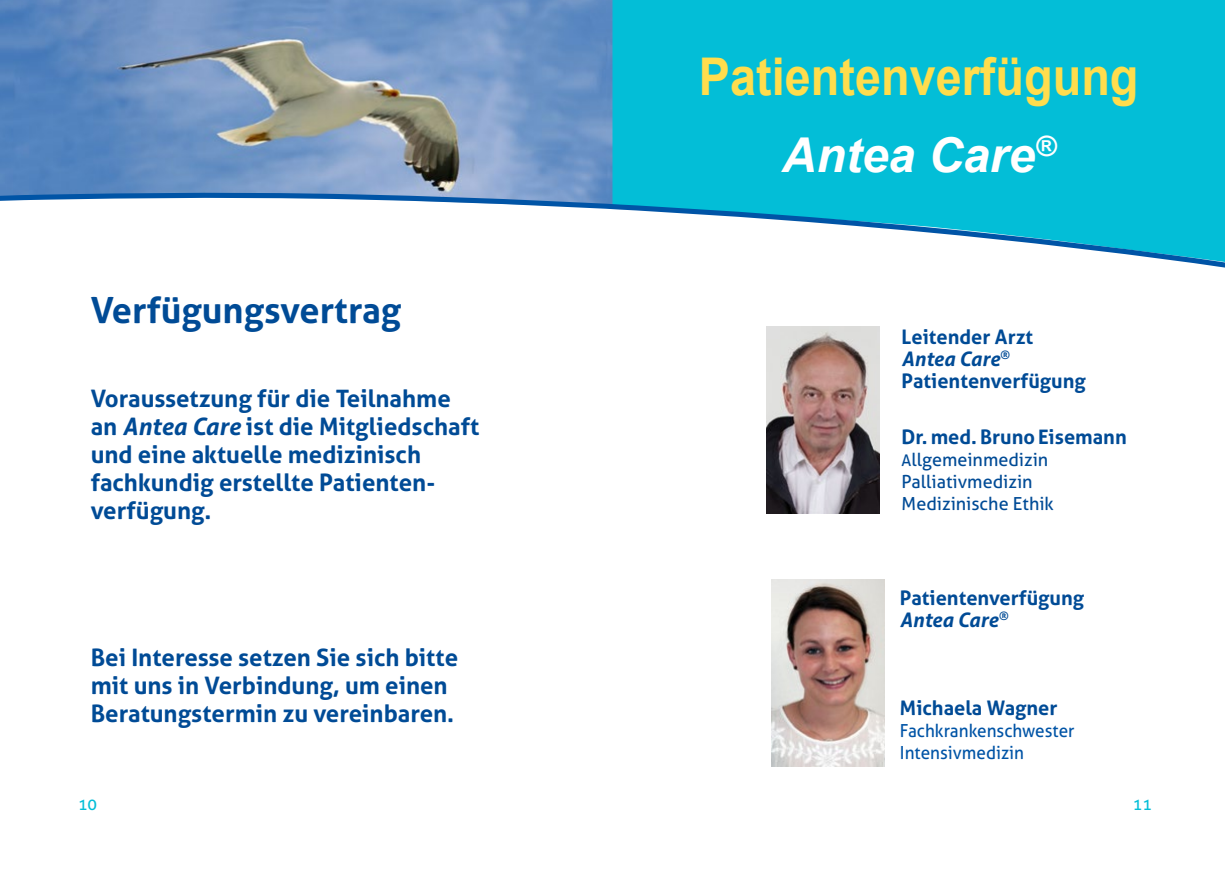
<style>
.page{position:relative;width:1225px;height:874px;background:#fff}
.page>*{position:absolute;margin:0;border:0;box-sizing:border-box;transform-origin:0 0}
.t1{font:700 52px "Arial";color:#ffdd4d;scale:.9 1}
.t2{font:italic 700 48px "Arial";color:#fff}
.t3{font:700 36px "Aller";color:#004b96}
.t4{font:700 24px/28px "Aller";color:#004b96}
.t5{font:700 20px/22px "Aller";color:#004b96}
.t6{font:18px/22px "Aller";color:#004b96}
.t7{font:18px/22px "Aller";color:#0054a6;scale:.95 1}
.t8{font:16px "Aller";color:#03bed7}
.s1{font-style:italic}
.s2{font-size:16px}
</style>
<div class="page">
<img style="left:0;top:0;width:612px;height:191px">
<div style="left:612px;top:0;width:613px;height:191px;background:#03bed7"></div>
<svg style="left:0;top:191px;width:1225px;height:77px"></svg>
<img style="left:766px;top:326px;width:114px;height:187px">
<img style="left:771px;top:579px;width:113px;height:187px">
<h3 class="t3" style="left:91px;top:287px;width:312px">Verfügungsvertrag</h3>
<p class="t4" style="left:91px;top:384px;width:390px">Voraussetzung für die Teilnahme an <span class="s1">Antea Care</span> ist die Mitgliedschaft und eine aktuelle medizinisch fachkundig erstellte Patienten&shy;verfügung.</p>
<p class="t4" style="left:91px;top:642px;width:369px">Bei Interesse setzen Sie sich bitte mit uns in Verbindung, um einen<br>Beratungstermin zu vereinbaren.</p>
<p class="t8" style="left:78px;top:794px;width:21px">10</p>
<h1 class="t1" style="left:699px;top:40px;width:490px">Patientenverfügung</h1>
<h2 class="t2" style="left:781px;top:123px;width:276px">Antea Care<sup>®</sup></h2>
<p class="t5" style="left:901px;top:325px;width:186px">Leitender Arzt<br><span class="s1">Antea Care</span><sup>®<br></sup>Patientenverfügung</p>
<p class="t5" style="left:901px;top:425px;width:227px">Dr. med. Bruno Eisemann</p>
<p class="t6" style="left:901px;top:448px;width:154px"><span class="s2">A</span>llgemeinmedizin<br>Palliativmedizin<br>Medizinische Ethik</p>
<p class="t5" style="left:900px;top:586px;width:186px">Patientenverfügung<br><span class="s1">Antea Care</span><sup>®</sup></p>
<p class="t5" style="left:900px;top:696px;width:159px">Michaela Wagner</p>
<p class="t7" style="left:900px;top:718px;width:185px">Fachkrankenschwester<br>Intensivmedizin</p>
<p class="t8" style="left:1133px;top:794px;width:21px">11</p>
</div>
